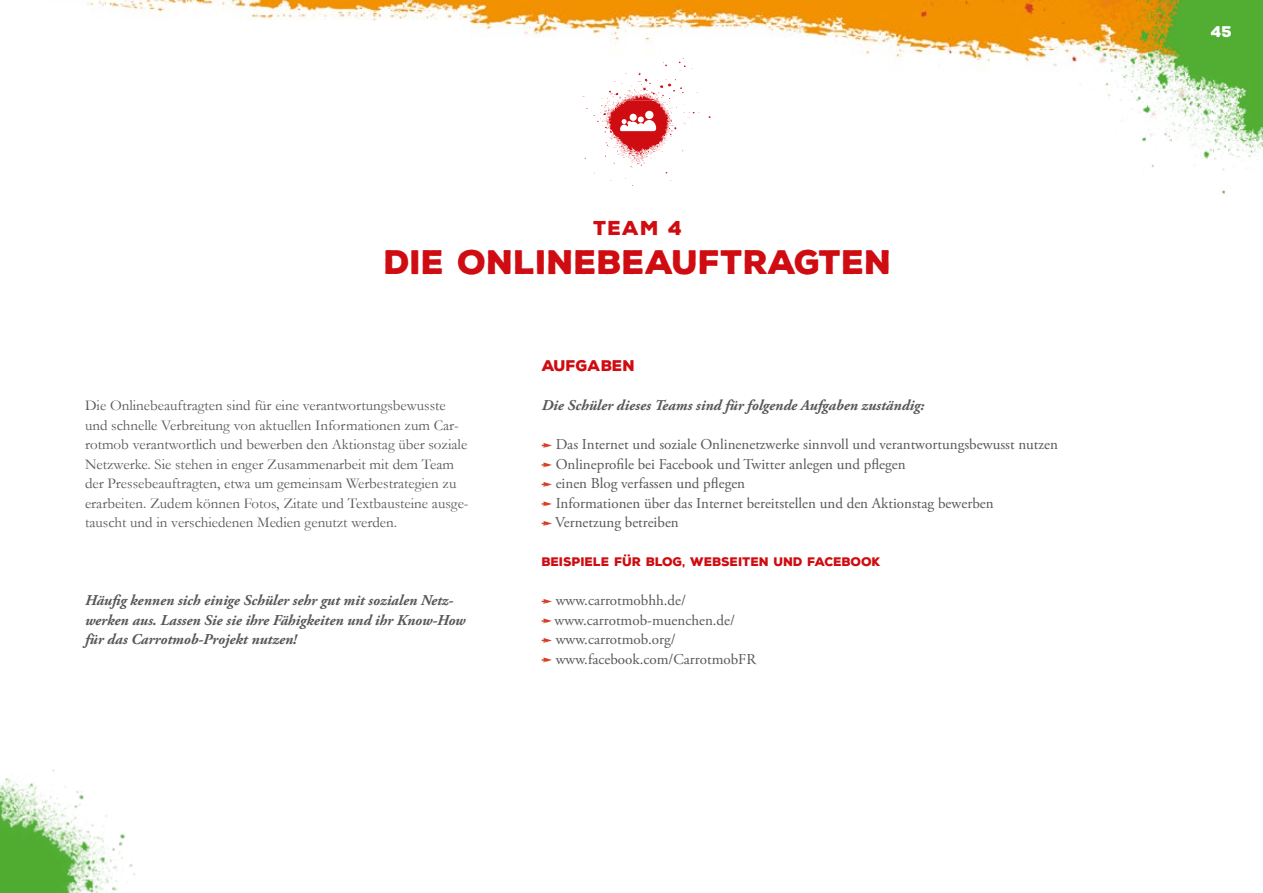
<style>
.page{position:relative;width:1263px;height:893px;background:#fff}
.page>*{position:absolute;margin:0;border:0;box-sizing:border-box;transform-origin:0 0}
._01_Kapitelüb__22pt{font:900 33px "Nexa Rust Sans";color:#cf0c11}
._05_Head_Zentrriert{font:900 19.5px "Nexa Rust Sans";color:#cf0c11}
.Fließ{font:15px/19.5px "Garamond";color:#575756}
.Fließ_Eingerückt{font:15px "Adobe Garamond Pro";color:#575756}
.Fließ-2{font:italic 700 15px/19.5px "Adobe Garamond Pro";color:#575756}
._04_Überschrift_10pt{font:900 15px "Nexa Rust Sans";color:#cf0c11}
.t1{font:900 15px "Nexa Rust Sans";color:#fff}
.Fließ-3{font:900 12px "Nexa Rust Sans";color:#cf0c11}
</style>
<div class="page">
<img style="left:88px;top:0;width:995px;height:118px">
<img style="left:1083px;top:0;width:180px;height:194px">
<img style="left:0;top:769px;width:135px;height:124px">
<svg style="left:583px;top:58px;width:127px;height:128px"></svg>
<svg style="left:542px;top:443px;width:10px;height:5px"></svg>
<svg style="left:542px;top:462px;width:10px;height:5px"></svg>
<svg style="left:542px;top:482px;width:10px;height:5px"></svg>
<svg style="left:542px;top:501px;width:10px;height:5px"></svg>
<svg style="left:542px;top:521px;width:10px;height:5px"></svg>
<svg style="left:542px;top:599px;width:10px;height:5px"></svg>
<svg style="left:542px;top:618px;width:10px;height:5px"></svg>
<svg style="left:542px;top:638px;width:10px;height:5px"></svg>
<svg style="left:542px;top:657px;width:10px;height:5px"></svg>
<p class="_05_Head_Zentrriert" style="left:594px;top:214px;width:90px">TEAM 4</p>
<p class="_01_Kapitelüb__22pt" style="left:384px;top:239px;width:509px">DIE ONLINEBEAUFTRAGTEN</p>
<p class="Fließ" style="left:85px;top:395px;width:385px">Die Onlinebeauftragten sind für eine verantwortungsbewusste und schnelle Verbreitung von aktuellen Informationen zum Car&shy;rotmob verantwortlich und bewerben den Aktionstag über soziale Netzwerke. Sie stehen in enger Zusammenarbeit mit dem Team der Pressebeauftragten, etwa um gemeinsam Werbestrategien zu erarbeiten. Zudem können Fotos, Zitate und Textbausteine ausge&shy;tauscht und in verschiedenen Medien genutzt werden.</p>
<p class="Fließ-2" style="left:85px;top:591px;width:382px">Häufig kennen sich einige Schüler sehr gut mit sozialen Netz&shy;werken aus. Lassen Sie sie ihre Fähigkeiten und ihr Know-How für das Carrotmob-Projekt nutzen!</p>
<p class="_04_Überschrift_10pt" style="left:542px;top:355px;width:95px">AUFGABEN</p>
<p class="Fließ-2" style="left:542px;top:396px;width:384px">Die Schüler dieses Teams sind für folgende Aufgaben zuständig:</p>
<p class="Fließ_Eingerückt" style="left:556px;top:435px;width:504px">Das Internet und soziale Onlinenetzwerke sinnvoll und verantwortungsbewusst nutzen</p>
<p class="Fließ_Eingerückt" style="left:556px;top:455px;width:352px">Onlineprofile bei Facebook und Twitter anlegen und pflegen</p>
<p class="Fließ_Eingerückt" style="left:556px;top:474px;width:191px">einen Blog verfassen und pflegen</p>
<p class="Fließ_Eingerückt" style="left:556px;top:494px;width:439px">Informationen über das Internet bereitstellen und den Aktionstag bewerben</p>
<p class="Fließ_Eingerückt" style="left:555px;top:513px;width:125px">Vernetzung betreiben</p>
<p class="Fließ-3" style="left:542px;top:554px;width:340px">BEISPIELE FÜR BLOG, WEBSEITEN UND FACEBOOK</p>
<p class="Fließ_Eingerückt" style="left:556px;top:591px;width:132px">www.carrotmobhh.de/</p>
<p class="Fließ_Eingerückt" style="left:554px;top:611px;width:182px">www.carrotmob-muenchen.de/</p>
<p class="Fließ_Eingerückt" style="left:556px;top:630px;width:122px">www.carrotmob.org/</p>
<p class="Fließ_Eingerückt" style="left:556px;top:650px;width:202px">www.facebook.com/CarrotmobFR</p>
<p class="t1" style="left:1211px;top:22px;width:23px">45</p>
</div>
